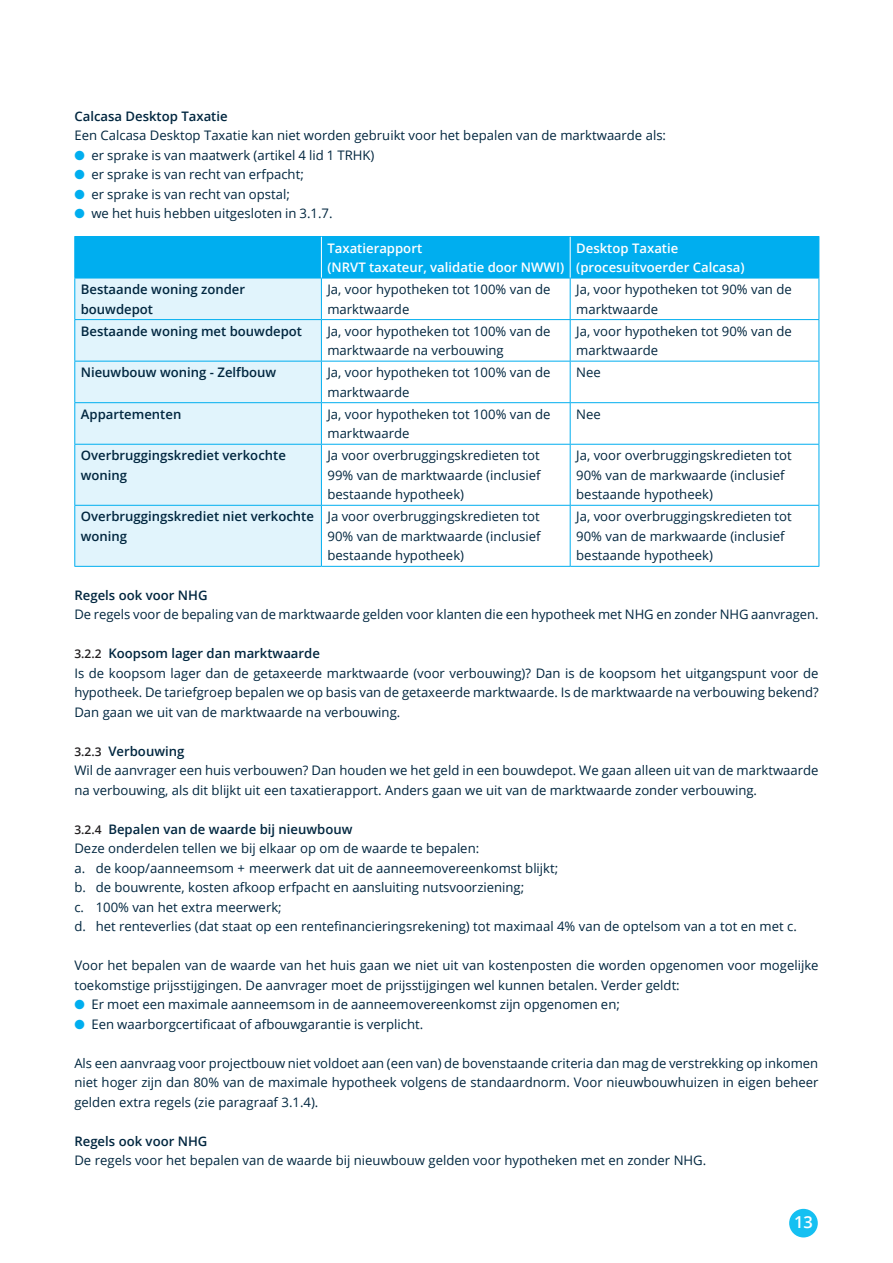
<style>
.page{position:relative;width:893px;height:1263px;background:#fff}
.page>*{position:absolute;margin:0;border:0;box-sizing:border-box;transform-origin:0 0}
.t1{font:600 16.5px "Open Sans";color:#fff}
.t2{font:13.2px/19.5px "Open Sans";color:#00263f}
.t3{font:600 13.2px/19.5px "Open Sans";color:#00263f}
.t4{font:600 13.2px/19.5px "Open Sans";color:#fff}
.s1{color:#00aeef}
.s2{font-weight:600;font-size:12px;color:#231f20}
.s3{font-weight:600}
</style>
<div class="page">
<div style="left:789px;top:1209px;width:29px;height:28px;background:#15c0f2;border-radius:50%"></div>
<div style="left:75px;top:237px;width:744px;height:41px;background:#00aeef"></div>
<div style="left:75px;top:279px;width:246px;height:287px;background:#e1f4fc"></div>
<hr style="left:74px;top:236px;width:247px;height:1px;background:#00aeef">
<hr style="left:74px;top:237px;width:1px;height:41px;background:#00aeef">
<hr style="left:321px;top:236px;width:249px;height:1px;background:#00aeef">
<hr style="left:570px;top:236px;width:249px;height:1px;background:#00aeef">
<hr style="left:819px;top:237px;width:1px;height:41px;background:#00aeef">
<hr style="left:74px;top:278px;width:247px;height:1px;background:#00aeef">
<hr style="left:74px;top:278px;width:1px;height:41px;background:#00aeef">
<hr style="left:321px;top:278px;width:249px;height:1px;background:#00aeef">
<hr style="left:321px;top:278px;width:1px;height:41px;background:#00aeef">
<hr style="left:570px;top:278px;width:249px;height:1px;background:#00aeef">
<hr style="left:570px;top:278px;width:1px;height:41px;background:#00aeef">
<hr style="left:819px;top:278px;width:1px;height:41px;background:#00aeef">
<hr style="left:74px;top:319px;width:247px;height:1px;background:#00aeef">
<hr style="left:74px;top:320px;width:1px;height:41px;background:#00aeef">
<hr style="left:321px;top:319px;width:249px;height:1px;background:#00aeef">
<hr style="left:321px;top:320px;width:1px;height:41px;background:#00aeef">
<hr style="left:570px;top:319px;width:249px;height:1px;background:#00aeef">
<hr style="left:570px;top:320px;width:1px;height:41px;background:#00aeef">
<hr style="left:819px;top:320px;width:1px;height:41px;background:#00aeef">
<hr style="left:74px;top:361px;width:247px;height:1px;background:#00aeef">
<hr style="left:74px;top:361px;width:1px;height:41px;background:#00aeef">
<hr style="left:321px;top:361px;width:249px;height:1px;background:#00aeef">
<hr style="left:321px;top:361px;width:1px;height:41px;background:#00aeef">
<hr style="left:570px;top:361px;width:249px;height:1px;background:#00aeef">
<hr style="left:570px;top:361px;width:1px;height:41px;background:#00aeef">
<hr style="left:819px;top:361px;width:1px;height:41px;background:#00aeef">
<hr style="left:74px;top:402px;width:247px;height:1px;background:#00aeef">
<hr style="left:74px;top:403px;width:1px;height:41px;background:#00aeef">
<hr style="left:321px;top:402px;width:249px;height:1px;background:#00aeef">
<hr style="left:321px;top:403px;width:1px;height:41px;background:#00aeef">
<hr style="left:570px;top:402px;width:249px;height:1px;background:#00aeef">
<hr style="left:570px;top:403px;width:1px;height:41px;background:#00aeef">
<hr style="left:819px;top:403px;width:1px;height:41px;background:#00aeef">
<hr style="left:74px;top:444px;width:247px;height:1px;background:#00aeef">
<hr style="left:74px;top:445px;width:1px;height:60px;background:#00aeef">
<hr style="left:321px;top:444px;width:249px;height:1px;background:#00aeef">
<hr style="left:321px;top:445px;width:1px;height:60px;background:#00aeef">
<hr style="left:570px;top:444px;width:249px;height:1px;background:#00aeef">
<hr style="left:570px;top:445px;width:1px;height:60px;background:#00aeef">
<hr style="left:819px;top:445px;width:1px;height:60px;background:#00aeef">
<hr style="left:74px;top:505px;width:247px;height:1px;background:#00aeef">
<hr style="left:74px;top:506px;width:1px;height:60px;background:#00aeef">
<hr style="left:321px;top:505px;width:249px;height:1px;background:#00aeef">
<hr style="left:321px;top:506px;width:1px;height:60px;background:#00aeef">
<hr style="left:570px;top:505px;width:249px;height:1px;background:#00aeef">
<hr style="left:570px;top:506px;width:1px;height:60px;background:#00aeef">
<hr style="left:819px;top:506px;width:1px;height:60px;background:#00aeef">
<hr style="left:74px;top:566px;width:247px;height:1px;background:#00aeef">
<hr style="left:321px;top:566px;width:249px;height:1px;background:#00aeef">
<hr style="left:570px;top:566px;width:249px;height:1px;background:#00aeef">
<hr style="left:321px;top:237px;width:1px;height:41px;background:#fff">
<hr style="left:570px;top:237px;width:1px;height:41px;background:#fff">
<p class="t3" style="left:74px;top:106px;width:155px">Calcasa Desktop Taxatie</p>
<p class="t2" style="left:74px;top:125px;width:593px">Een Calcasa Desktop Taxatie kan niet worden gebruikt voor het bepalen van de marktwaarde als:</p>
<p class="t2" style="left:74px;top:145px;width:302px"><span class="s1">●</span> er sprake is van maatwerk (artikel 4 lid 1 TRHK)</p>
<p class="t2" style="left:74px;top:164px;width:231px"><span class="s1">●</span> er sprake is van recht van erfpacht;</p>
<p class="t2" style="left:74px;top:184px;width:217px"><span class="s1">●</span> er sprake is van recht van opstal;</p>
<p class="t2" style="left:74px;top:203px;width:260px"><span class="s1">●</span> we het huis hebben uitgesloten in 3.1.7.</p>
<p class="t4" style="left:327px;top:238px;width:238px">Taxatierapport<br>(NRVT taxateur, validatie door NWWI)</p>
<p class="t4" style="left:576px;top:238px;width:170px">Desktop Taxatie (procesuitvoerder Calcasa)</p>
<p class="t3" style="left:81px;top:279px;width:166px">Bestaande woning zonder bouwdepot</p>
<p class="t2" style="left:327px;top:279px;width:225px">Ja, voor hypotheken tot 100% van de marktwaarde</p>
<p class="t2" style="left:576px;top:279px;width:217px">Ja, voor hypotheken tot 90% van de marktwaarde</p>
<p class="t3" style="left:81px;top:321px;width:223px">Bestaande woning met bouwdepot</p>
<p class="t2" style="left:327px;top:321px;width:225px">Ja, voor hypotheken tot 100% van de marktwaarde na verbouwing</p>
<p class="t2" style="left:576px;top:321px;width:217px">Ja, voor hypotheken tot 90% van de marktwaarde</p>
<p class="t3" style="left:81px;top:362px;width:197px">Nieuwbouw woning - Zelfbouw</p>
<p class="t2" style="left:327px;top:362px;width:225px">Ja, voor hypotheken tot 100% van de marktwaarde</p>
<p class="t2" style="left:576px;top:362px;width:26px">Nee</p>
<p class="t3" style="left:81px;top:404px;width:102px">Appartementen</p>
<p class="t2" style="left:327px;top:404px;width:225px">Ja, voor hypotheken tot 100% van de marktwaarde</p>
<p class="t2" style="left:576px;top:404px;width:26px">Nee</p>
<p class="t3" style="left:81px;top:445px;width:207px">Overbruggingskrediet verkochte woning</p>
<p class="t2" style="left:327px;top:445px;width:215px;text-align:justify">Ja voor overbruggingskredieten tot 99% van de marktwaarde (inclusief bestaande hypotheek)</p>
<p class="t2" style="left:576px;top:445px;width:217px">Ja, voor overbruggingskredieten tot<br>90% van de markwaarde (inclusief bestaande hypotheek)</p>
<p class="t3" style="left:81px;top:506px;width:235px">Overbruggingskrediet niet verkochte woning</p>
<p class="t2" style="left:327px;top:506px;width:215px;text-align:justify">Ja voor overbruggingskredieten tot 90% van de marktwaarde (inclusief bestaande hypotheek)</p>
<p class="t2" style="left:576px;top:506px;width:217px">Ja, voor overbruggingskredieten tot<br>90% van de markwaarde (inclusief bestaande hypotheek)</p>
<p class="t3" style="left:74px;top:585px;width:135px">Regels ook voor NHG</p>
<p class="t2" style="left:74px;top:604px;width:746px">De regels voor de bepaling van de marktwaarde gelden voor klanten die een hypotheek met NHG en zonder NHG aanvragen.</p>
<p class="t2" style="left:74px;top:643px;width:746px"><span class="s2">3.2.2</span> <span class="s3">Koopsom lager dan marktwaarde<br></span>Is de koopsom lager dan de getaxeerde marktwaarde (voor verbouwing)? Dan is de koopsom het uitgangspunt voor de hypotheek. De tariefgroep bepalen we op basis van de getaxeerde marktwaarde. Is de marktwaarde na verbouwing bekend?<br>Dan gaan we uit van de marktwaarde na verbouwing.</p>
<p class="t2" style="left:74px;top:741px;width:746px"><span class="s2">3.2.3</span> <span class="s3">Verbouwing<br></span>Wil de aanvrager een huis verbouwen? Dan houden we het geld in een bouwdepot. We gaan alleen uit van de marktwaarde na verbouwing, als dit blijkt uit een taxatierapport. Anders gaan we uit van de marktwaarde zonder verbouwing.</p>
<p class="t2" style="left:74px;top:819px;width:724px"><span class="s2">3.2.4</span> <span class="s3">Bepalen van de waarde bij nieuwbouw<br></span>Deze onderdelen tellen we bij elkaar op om de waarde te bepalen:<br>a. de koop/aanneemsom + meerwerk dat uit de aanneemovereenkomst blijkt;<br>b. de bouwrente, kosten afkoop erfpacht en aansluiting nutsvoorziening;<br>c. 100% van het extra meerwerk;<br>d. het renteverlies (dat staat op een rentefinancieringsrekening) tot maximaal 4% van de optelsom van a tot en met c.</p>
<p class="t2" style="left:74px;top:955px;width:746px">Voor het bepalen van de waarde van het huis gaan we niet uit van kostenposten die worden opgenomen voor mogelijke toekomstige prijsstijgingen. De aanvrager moet de prijsstijgingen wel kunnen betalen. Verder geldt:</p>
<p class="t2" style="left:74px;top:994px;width:547px"><span class="s1">●</span> Er moet een maximale aanneemsom in de aanneemovereenkomst zijn opgenomen en;</p>
<p class="t2" style="left:74px;top:1014px;width:350px"><span class="s1">●</span> Een waarborgcertificaat of afbouwgarantie is verplicht.</p>
<p class="t2" style="left:74px;top:1053px;width:746px;text-align:justify">Als een aanvraag voor projectbouw niet voldoet aan (een van) de bovenstaande criteria dan mag de verstrekking op inkomen niet hoger zijn dan 80% van de maximale hypotheek volgens de standaardnorm. Voor nieuwbouwhuizen in eigen beheer gelden extra regels (zie paragraaf 3.1.4).</p>
<p class="t3" style="left:74px;top:1131px;width:135px">Regels ook voor NHG</p>
<p class="t2" style="left:74px;top:1150px;width:633px">De regels voor het bepalen van de waarde bij nieuwbouw gelden voor hypotheken met en zonder NHG.</p>
<p class="t1" style="left:794px;top:1211px;width:20px">13</p>
</div>
